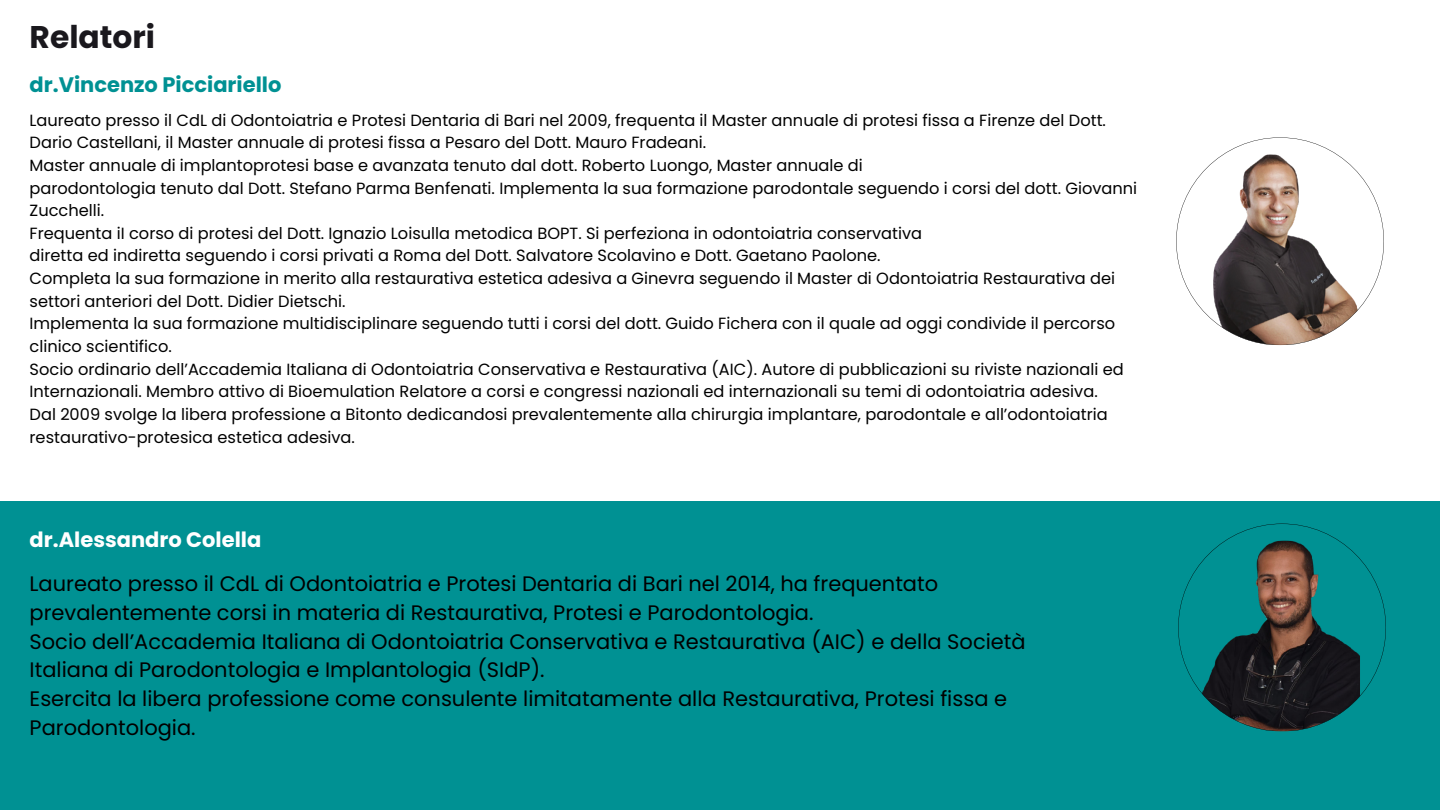
<style>
.page{position:relative;width:1440px;height:810px;background:#fff}
.page>*{position:absolute;margin:0;border:0;box-sizing:border-box;transform-origin:0 0}
.t1{font:700 31.35px "Poppins";color:#1a181d}
.t2{font:21px/28.7px "Poppins";color:#000}
.t3{font:700 21px "Poppins";color:#009193}
.t4{font:700 21px "Poppins";color:#fff}
.t5{font:16.2px/22.6px "Poppins";color:#000}
</style>
<div class="page">
<div style="left:0;top:502px;width:1440px;height:308px;background:#009193"></div>
<svg style="left:1178px;top:524px;width:208px;height:207px"></svg>
<svg style="left:1176px;top:137px;width:208px;height:208px"></svg>
<h1 class="t1" style="left:30px;top:15px;width:127px">Relatori</h1>
<p class="t3" style="left:30px;top:70px;width:253px">dr.Vincenzo Picciariello</p>
<p class="t5" style="left:30px;top:109px;width:1109px">Laureato presso il CdL di Odontoiatria e Protesi Dentaria di Bari nel 2009, frequenta il Master annuale di protesi fissa a Firenze del Dott.<br>Dario Castellani, il Master annuale di protesi fissa a Pesaro del Dott. Mauro Fradeani.<br>Master annuale di implantoprotesi base e avanzata tenuto dal dott. Roberto Luongo, Master annuale di<br>parodontologia tenuto dal Dott. Stefano Parma Benfenati. Implementa la sua formazione parodontale seguendo i corsi del dott. Giovanni Zucchelli.<br>Frequenta iI corso di protesi del Dott. Ignazio Loisulla metodica BOPT. Si perfeziona in odontoiatria conservativa<br>diretta ed indiretta seguendo i corsi privati a Roma del Dott. Salvatore Scolavino e Dott. Gaetano Paolone.<br>Completa la sua formazione in merito alla restaurativa estetica adesiva a Ginevra seguendo il Master di Odontoiatria Restaurativa dei settori anteriori del Dott. Didier Dietschi.<br>Implementa la sua formazione multidisciplinare seguendo tutti i corsi del dott. Guido Fichera con il quale ad oggi condivide il percorso clinico scientifico.<br>Socio ordinario dell’Accademia Italiana di Odontoiatria Conservativa e Restaurativa (AIC). Autore di pubblicazioni su riviste nazionali ed Internazionali. Membro attivo di Bioemulation Relatore a corsi e congressi nazionali ed internazionali su temi di odontoiatria adesiva.<br>Dal 2009 svolge la libera professione a Bitonto dedicandosi prevalentemente alla chirurgia implantare, parodontale e all’odontoiatria restaurativo-protesica estetica adesiva.</p>
<p class="t4" style="left:30px;top:525px;width:233px">dr.Alessandro Colella</p>
<p class="t2" style="left:30px;top:570px;width:998px">Laureato presso il CdL di Odontoiatria e Protesi Dentaria di Bari nel 2014, ha frequentato prevalentemente corsi in materia di Restaurativa, Protesi e Parodontologia.<br>Socio dell’Accademia Italiana di Odontoiatria Conservativa e Restaurativa (AIC) e della Società Italiana di Parodontologia e Implantologia (SIdP).<br>Esercita la libera professione come consulente limitatamente alla Restaurativa, Protesi fissa e Parodontologia.</p>
</div>
